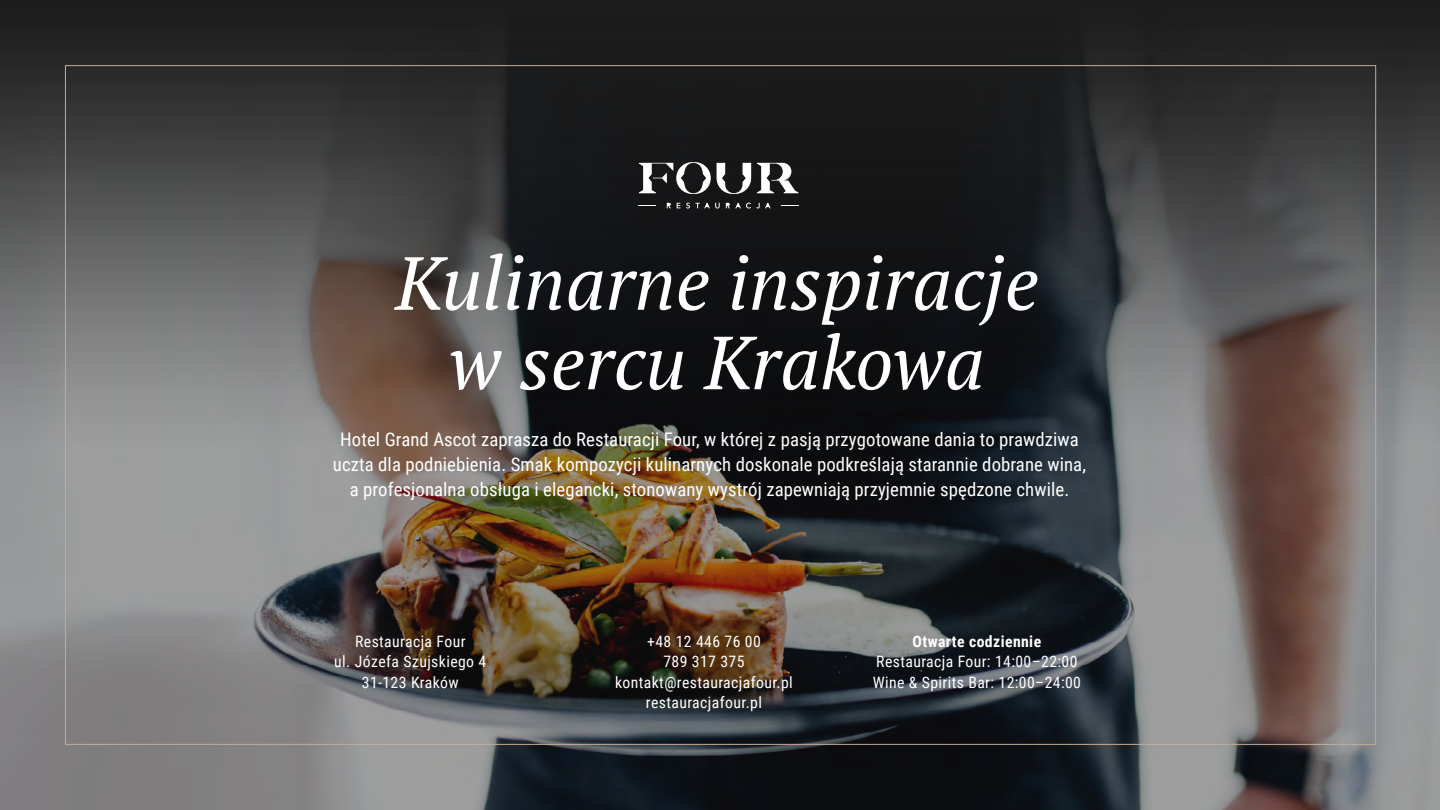
<style>
.page{position:relative;width:1440px;height:810px;background:#fff}
.page>*{position:absolute;margin:0;border:0;box-sizing:border-box;transform-origin:0 0}
.t1{font:italic 75px/79.5px "PT Serif";color:#fff;text-align:center}
.t2{font:18.75px/24.8px "Roboto Condensed";letter-spacing:.005em;color:#fff;text-align:center}
.t3{font:15.75px/20.2px "Roboto Condensed";letter-spacing:.025em;color:#fff;text-align:center}
.t4{font:700 15.75px "Roboto Condensed";letter-spacing:.025em;color:#fff}
</style>
<div class="page">
<svg style="left:0;top:700px;width:1440px;height:110px;background:#56585b"></svg>
<img style="left:0;top:0;width:1440px;height:700px">
<svg style="left:667px;top:203px;width:4px;height:5px"></svg>
<svg style="left:677px;top:203px;width:3px;height:5px"></svg>
<svg style="left:686px;top:203px;width:34px;height:6px"></svg>
<svg style="left:726px;top:203px;width:45px;height:6px"></svg>
<svg style="left:639px;top:205px;width:17px;height:1px"></svg>
<svg style="left:781px;top:205px;width:18px;height:1px"></svg>
<svg style="left:717px;top:163px;width:34px;height:31px"></svg>
<svg style="left:757px;top:163px;width:42px;height:30px"></svg>
<svg style="left:639px;top:162px;width:72px;height:32px"></svg>
<h1 class="t1" style="left:395px;top:243px;width:645px">Kulinarne inspiracje w sercu Krakowa</h1>
<p class="t2" style="left:333px;top:426px;width:755px">Hotel Grand Ascot zaprasza do Restauracji Four, w której z pasją przygotowane dania to prawdziwa uczta dla podniebienia. Smak kompozycji kulinarnych doskonale podkreślają starannie dobrane wina, a profesjonalna obsługa i elegancki, stonowany wystrój zapewniają przyjemnie spędzone chwile.</p>
<p class="t3" style="left:334px;top:631px;width:154px">Restauracja Four<br>ul. Józefa Szujskiego 4<br>31-123 Kraków</p>
<p class="t3" style="left:615px;top:631px;width:179px">+48 12 446 76 00<br>789 317 375 kontakt@restauracjafour.pl restauracjafour.pl</p>
<p class="t4" style="left:913px;top:630px;width:130px">Otwarte codziennie</p>
<p class="t3" style="left:873px;top:651px;width:210px;text-align:left">Restauracja Four: 14:00–22:00<br>Wine &amp; Spirits Bar: 12:00–24:00</p>
</div>
